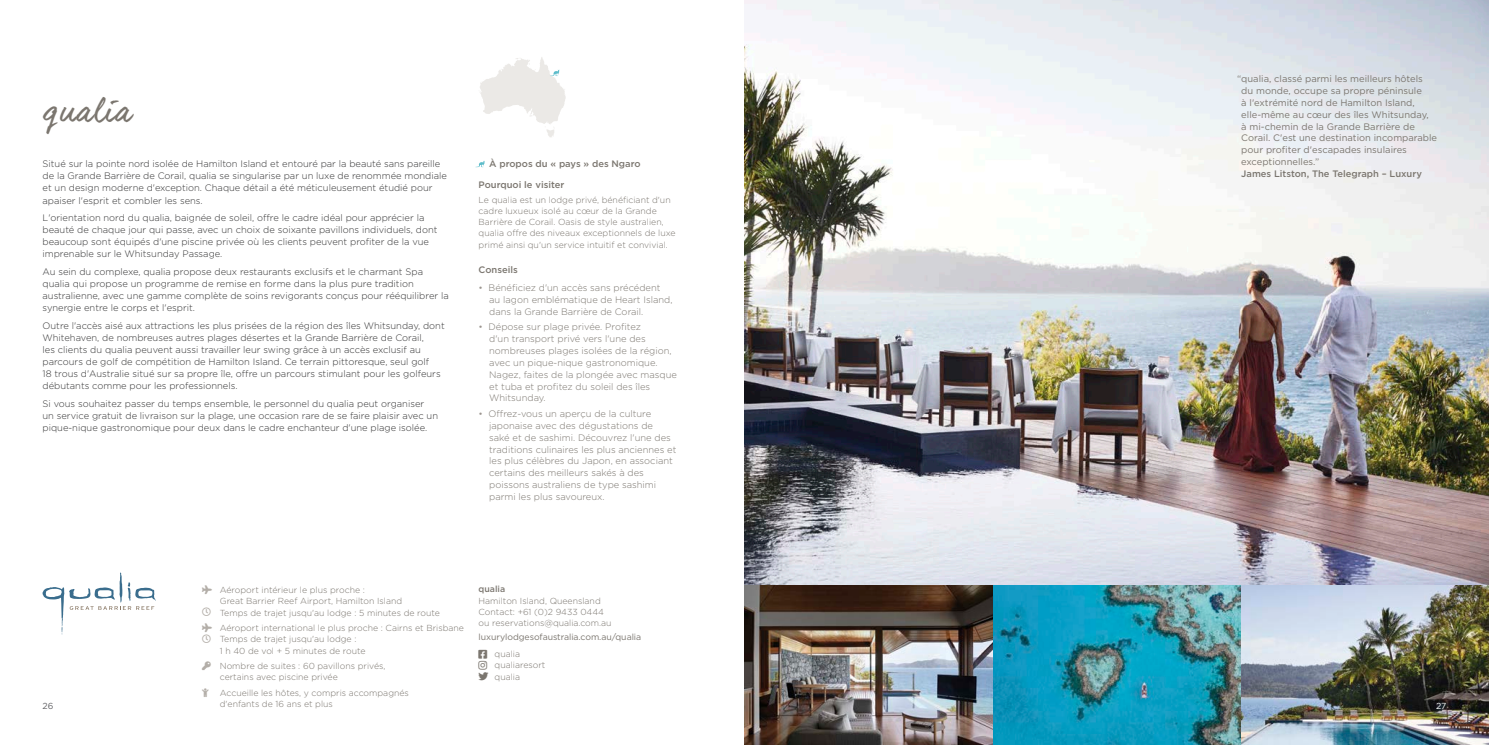
<style>
.page{position:relative;width:1489px;height:745px;background:#fff}
.page>*{position:absolute;margin:0;border:0;box-sizing:border-box;transform-origin:0 0}
.t1{font:32.5px "dear Joe 6";color:#7b766f}
.t2{font:300 9.38px/12.1px "Gotham";color:#333334}
.t3{font:300 9.38px/11.9px "Gotham";color:#7b766f}
.t4{font:9.38px/11.9px "Gotham";color:#7b766f}
.t5{font:500 9.38px "Gotham";color:#7b766f}
.t6{font:300 8.75px/11.2px "Gotham";color:#7b766f}
.t7{font:8.75px "Gotham";letter-spacing:-.005em;color:#7b766f}
.t8{font:500 8.75px "Gotham";color:#7b766f}
.t9{font:8.75px "Gotham";color:#636366}
.t10{font:8.75px "Gotham";color:#fff}
.s1{color:#9b958f}
</style>
<div class="page">
<img style="left:744px;top:0;width:744px;height:744px">
<svg style="left:43px;top:572px;width:113px;height:62px"></svg>
<svg style="left:480px;top:57px;width:86px;height:80px"></svg>
<svg style="left:475px;top:161px;width:9px;height:6px"></svg>
<h1 class="t1" style="left:43px;top:90px;width:90px">qualia</h1>
<p class="t2" style="left:43px;top:157px;width:406px">Situé sur la pointe nord isolée de Hamilton Island et entouré par la beauté sans pareille de la Grande Barrière de Corail, qualia se singularise par un luxe de renommée mondiale et un design moderne d'exception. Chaque détail a été méticuleusement étudié pour apaiser l'esprit et combler les sens.</p>
<p class="t2" style="left:43px;top:211px;width:396px">L'orientation nord du qualia, baignée de soleil, offre le cadre idéal pour apprécier la beauté de chaque jour qui passe, avec un choix de soixante pavillons individuels, dont beaucoup sont équipés d'une piscine privée où les clients peuvent profiter de la vue imprenable sur le Whitsunday Passage.</p>
<p class="t2" style="left:43px;top:265px;width:408px">Au sein du complexe, qualia propose deux restaurants exclusifs et le charmant Spa qualia qui propose un programme de remise en forme dans la plus pure tradition australienne, avec une gamme complète de soins revigorants conçus pour rééquilibrer la synergie entre le corps et l'esprit.</p>
<p class="t2" style="left:43px;top:319px;width:404px">Outre l'accès aisé aux attractions les plus prisées de la région des îles Whitsunday, dont Whitehaven, de nombreuses autres plages désertes et la Grande Barrière de Corail,<br>les clients du qualia peuvent aussi travailler leur swing grâce à un accès exclusif au parcours de golf de compétition de Hamilton Island. Ce terrain pittoresque, seul golf<br>18 trous d'Australie situé sur sa propre île, offre un parcours stimulant pour les golfeurs débutants comme pour les professionnels.</p>
<p class="t2" style="left:43px;top:397px;width:397px">Si vous souhaitez passer du temps ensemble, le personnel du qualia peut organiser<br>un service gratuit de livraison sur la plage, une occasion rare de se faire plaisir avec un pique-nique gastronomique pour deux dans le cadre enchanteur d'une plage isolée.</p>
<p class="t5" style="left:489px;top:157px;width:153px">À propos du « pays » des Ngaro</p>
<p class="t5" style="left:478px;top:179px;width:87px">Pourquoi le visiter</p>
<p class="t6" style="left:478px;top:193px;width:198px">Le qualia est un lodge privé, bénéficiant d'un cadre luxueux isolé au cœur de la Grande Barrière de Corail. Oasis de style australien, qualia offre des niveaux exceptionnels de luxe primé ainsi qu'un service intuitif et convivial.</p>
<p class="t5" style="left:478px;top:263px;width:41px">Conseils</p>
<p class="t3" style="left:489px;top:281px;width:185px;text-indent:-11px"><span class="s1">•</span> Bénéficiez d'un accès sans précédent au lagon emblématique de Heart Island, dans la Grande Barrière de Corail.</p>
<p class="t3" style="left:489px;top:320px;width:189px;text-indent:-11px"><span class="s1">•</span> Dépose sur plage privée. Profitez<br>d'un transport privé vers l'une des nombreuses plages isolées de la région, avec un pique-nique gastronomique.<br>Nagez, faites de la plongée avec masque et tuba et profitez du soleil des îles Whitsunday.</p>
<p class="t3" style="left:489px;top:407px;width:189px;text-indent:-11px"><span class="s1">•</span> Offrez-vous un aperçu de la culture japonaise avec des dégustations de<br>saké et de sashimi. Découvrez l'une des traditions culinaires les plus anciennes et les plus célèbres du Japon, en associant certains des meilleurs sakés à des poissons australiens de type sashimi parmi les plus savoureux.</p>
<p class="t4" style="left:1241px;top:72px;width:197px;text-indent:-4px">“qualia, classé parmi les meilleurs hôtels du monde, occupe sa propre péninsule<br>à l'extrémité nord de Hamilton Island, elle-même au cœur des îles Whitsunday,<br>à mi-chemin de la Grande Barrière de Corail. C'est une destination incomparable pour profiter d'escapades insulaires exceptionnelles.”</p>
<p class="t5" style="left:1241px;top:167px;width:182px">James Litston, The Telegraph – Luxury</p>
<p class="t8" style="left:478px;top:583px;width:28px">qualia</p>
<p class="t6" style="left:478px;top:594px;width:134px">Hamilton Island, Queensland<br>Contact: +61 (0)2 9433 0444 ou reservations@qualia.com.au</p>
<p class="t7" style="left:478px;top:630px;width:164px">luxurylodgesofaustralia.com.au/qualia</p>
<p class="t6" style="left:494px;top:647px;width:52px">qualia qualiaresort qualia</p>
<p class="t6" style="left:220px;top:583px;width:222px">Aéroport intérieur le plus proche :<br>Great Barrier Reef Airport, Hamilton Island<br>Temps de trajet jusqu'au lodge : 5 minutes de route</p>
<p class="t6" style="left:220px;top:621px;width:246px">Aéroport international le plus proche : Cairns et Brisbane<br>Temps de trajet jusqu'au lodge :<br>1 h 40 de vol + 5 minutes de route</p>
<p class="t6" style="left:220px;top:659px;width:167px">Nombre de suites : 60 pavillons privés, certains avec piscine privée</p>
<p class="t6" style="left:220px;top:686px;width:191px">Accueille les hôtes, y compris accompagnés d'enfants de 16 ans et plus</p>
<p class="t9" style="left:43px;top:700px;width:12px">26</p>
<p class="t10" style="left:1435px;top:700px;width:12px">27</p>
</div>
